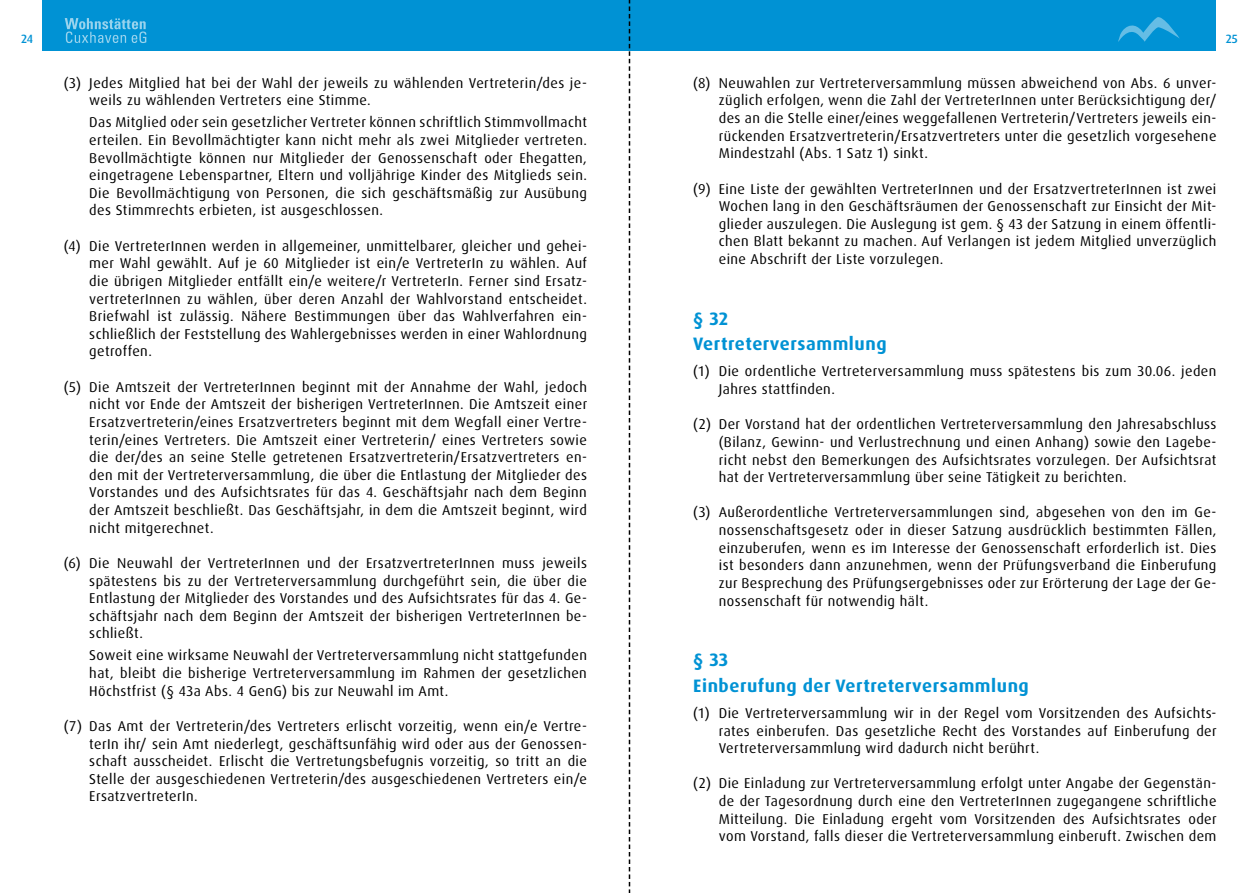
<style>
.page{position:relative;width:1259px;height:893px;background:#fff}
.page>*{position:absolute;margin:0;border:0;box-sizing:border-box;transform-origin:0 0}
.t1{font:700 18px/25.5px "Dax OT";letter-spacing:.03em;color:#0092d4}
.t2{font:14.25px/17.7px "Dax OT";letter-spacing:.03em;color:#000;text-align:justify}
.t3{font:500 12px "Dax OT";color:#0092d4}
</style>
<div class="page">
<div style="left:43px;top:0;width:1173px;height:51px;background:#0092d4"></div>
<svg style="left:1118px;top:17px;width:61px;height:25px"></svg>
<svg style="left:65px;top:18px;width:81px;height:25px"></svg>
<svg style="left:629px;top:0;width:1px;height:893px"></svg>
<p class="t3" style="left:21px;top:31px;width:13px">24</p>
<p class="t3" style="left:1225px;top:31px;width:13px">25</p>
<p class="t2" style="left:719px;top:74px;width:499px;text-indent:-26px">(8) Neuwahlen zur Vertreterversammlung müssen abweichend von Abs. 6 unver&shy;züglich erfolgen, wenn die Zahl der VertreterInnen unter Berücksichtigung der/ des an die Stelle einer/eines weggefallenen Vertreterin/Vertreters jeweils ein&shy;rückenden Ersatzvertreterin/Ersatzvertreters unter die gesetzlich vorgesehene Mindestzahl (Abs. 1 Satz 1) sinkt.</p>
<p class="t2" style="left:719px;top:180px;width:499px;text-indent:-26px">(9) Eine Liste der gewählten VertreterInnen und der ErsatzvertreterInnen ist zwei Wochen lang in den Geschäftsräumen der Genossenschaft zur Einsicht der Mit&shy;glieder auszulegen. Die Auslegung ist gem. § 43 der Satzung in einem öffentli&shy;chen Blatt bekannt zu machen. Auf Verlangen ist jedem Mitglied unverzüglich eine Abschrift der Liste vorzulegen.</p>
<p class="t2" style="left:89px;top:74px;width:499px;text-indent:-26px">(3) Jedes Mitglied hat bei der Wahl der jeweils zu wählenden Vertreterin/des je&shy;weils zu wählenden Vertreters eine Stimme.</p>
<p class="t2" style="left:89px;top:114px;width:499px">Das Mitglied oder sein gesetzlicher Vertreter können schriftlich Stimmvollmacht erteilen. Ein Bevollmächtigter kann nicht mehr als zwei Mitglieder vertreten.<br>Bevollmächtigte können nur Mitglieder der Genossenschaft oder Ehegatten, eingetragene Lebenspartner, Eltern und volljährige Kinder des Mitglieds sein.<br>Die Bevollmächtigung von Personen, die sich geschäftsmäßig zur Ausübung des Stimmrechts erbieten, ist ausgeschlossen.</p>
<p class="t2" style="left:89px;top:237px;width:499px;text-indent:-26px">(4) Die VertreterInnen werden in allgemeiner, unmittelbarer, gleicher und gehei&shy;mer Wahl gewählt. Auf je 60 Mitglieder ist ein/e VertreterIn zu wählen. Auf die übrigen Mitglieder entfällt ein/e weitere/r VertreterIn. Ferner sind Ersatz&shy;vertreterInnen zu wählen, über deren Anzahl der Wahlvorstand entscheidet.<br>Briefwahl ist zulässig. Nähere Bestimmungen über das Wahlverfahren ein&shy;schließlich der Feststellung des Wahlergebnisses werden in einer Wahlordnung getroffen.</p>
<p class="t2" style="left:89px;top:378px;width:499px;text-indent:-26px">(5) Die Amtszeit der VertreterInnen beginnt mit der Annahme der Wahl, jedoch nicht vor Ende der Amtszeit der bisherigen VertreterInnen. Die Amtszeit einer Ersatzvertreterin/eines Ersatzvertreters beginnt mit dem Wegfall einer Vertre&shy;terin/eines Vertreters. Die Amtszeit einer Vertreterin/ eines Vertreters sowie die der/des an seine Stelle getretenen Ersatzvertreterin/Ersatzvertreters en&shy;den mit der Vertreterversammlung, die über die Entlastung der Mitglieder des Vorstandes und des Aufsichtsrates für das 4. Geschäftsjahr nach dem Beginn der Amtszeit beschließt. Das Geschäftsjahr, in dem die Amtszeit beginnt, wird nicht mitgerechnet.</p>
<p class="t2" style="left:89px;top:554px;width:499px;text-indent:-26px">(6) Die Neuwahl der VertreterInnen und der ErsatzvertreterInnen muss jeweils spätestens bis zu der Vertreterversammlung durchgeführt sein, die über die Entlastung der Mitglieder des Vorstandes und des Aufsichtsrates für das 4. Ge&shy;schäftsjahr nach dem Beginn der Amtszeit der bisherigen VertreterInnen be&shy;schließt.</p>
<p class="t2" style="left:89px;top:647px;width:499px">Soweit eine wirksame Neuwahl der Vertreterversammlung nicht stattgefunden hat, bleibt die bisherige Vertreterversammlung im Rahmen der gesetzlichen Höchstfrist (§ 43a Abs. 4 GenG) bis zur Neuwahl im Amt.</p>
<p class="t2" style="left:89px;top:717px;width:499px;text-indent:-26px">(7) Das Amt der Vertreterin/des Vertreters erlischt vorzeitig, wenn ein/e Vertre&shy;terIn ihr/ sein Amt niederlegt, geschäftsunfähig wird oder aus der Genossen&shy;schaft ausscheidet. Erlischt die Vertretungsbefugnis vorzeitig, so tritt an die Stelle der ausgeschiedenen Vertreterin/des ausgeschiedenen Vertreters ein/e ErsatzvertreterIn.</p>
<p class="t1" style="left:693px;top:306px;width:195px">§ 32<br>Vertreterversammlung</p>
<p class="t2" style="left:719px;top:363px;width:499px;text-indent:-26px">(1) Die ordentliche Vertreterversammlung muss spätestens bis zum 30.06. jeden<br>Jahres stattfinden.</p>
<p class="t2" style="left:719px;top:416px;width:499px;text-indent:-26px">(2) Der Vorstand hat der ordentlichen Vertreterversammlung den Jahresabschluss (Bilanz, Gewinn- und Verlustrechnung und einen Anhang) sowie den Lagebe&shy;richt nebst den Bemerkungen des Aufsichtsrates vorzulegen. Der Aufsichtsrat hat der Vertreterversammlung über seine Tätigkeit zu berichten.</p>
<p class="t2" style="left:719px;top:504px;width:499px;text-indent:-26px">(3) Außerordentliche Vertreterversammlungen sind, abgesehen von den im Ge&shy;nossenschaftsgesetz oder in dieser Satzung ausdrücklich bestimmten Fällen, einzuberufen, wenn es im Interesse der Genossenschaft erforderlich ist. Dies ist besonders dann anzunehmen, wenn der Prüfungsverband die Einberufung zur Besprechung des Prüfungsergebnisses oder zur Erörterung der Lage der Ge&shy;nossenschaft für notwendig hält.</p>
<p class="t1" style="left:693px;top:647px;width:337px">§ 33<br>Einberufung der Vertreterversammlung</p>
<p class="t2" style="left:719px;top:704px;width:499px;text-indent:-26px">(1) Die Vertreterversammlung wir in der Regel vom Vorsitzenden des Aufsichts&shy;rates einberufen. Das gesetzliche Recht des Vorstandes auf Einberufung der Vertreterversammlung wird dadurch nicht berührt.</p>
<p class="t2" style="left:719px;top:775px;width:499px;text-indent:-26px">(2) Die Einladung zur Vertreterversammlung erfolgt unter Angabe der Gegenstän&shy;de der Tagesordnung durch eine den VertreterInnen zugegangene schriftliche Mitteilung. Die Einladung ergeht vom Vorsitzenden des Aufsichtsrates oder vom Vorstand, falls dieser die Vertreterversammlung einberuft. Zwischen dem</p>
</div>
